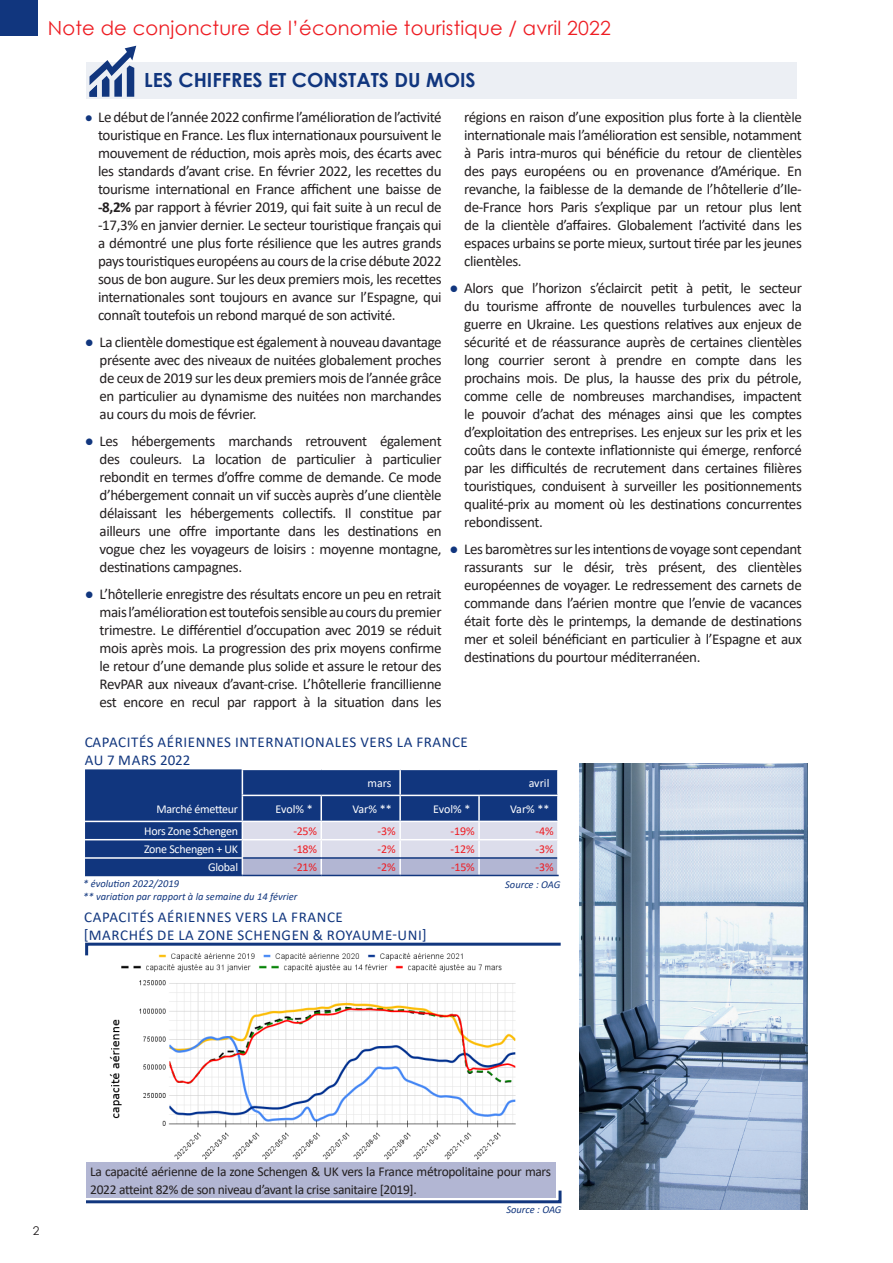
<style>
.page{position:relative;width:893px;height:1263px;background:#fff}
.page>*{position:absolute;margin:0;border:0;box-sizing:border-box;transform-origin:0 0}
.t1{font:19.5px "Century Gothic";letter-spacing:.01em;color:#ee1d23}
.Titre1{font:700 19.5px "Century Gothic";color:#11367e}
.Txt_courant{font:15px/18px "Calibri";letter-spacing:-.025em;color:#231f20;text-align:justify}
.TitreGraphBleu{font:15px "Calibri";letter-spacing:.04em;color:#11367e}
.Txt_courant-2{font:13.5px/18px "Calibri";letter-spacing:-.025em;color:#231f20}
.t2{font:12px "Calibri";letter-spacing:-.025em;color:#fff}
.t3{font:12px "Calibri";letter-spacing:-.025em;color:#ee1d23}
.t4{font:12px "Century Gothic";color:#231f20}
.Source{font:italic 10.5px "Calibri";color:#11367e}
.s1{font-size:13.5px;color:#11367e}
.s2{font-weight:700}
.s3{color:#11367e}
</style>
<div class="page">
<div style="left:0;top:0;width:38px;height:36px;background:#11367e"></div>
<div style="left:86px;top:63px;width:710px;height:36px;background:#eceff4"></div>
<img style="left:580px;top:763px;width:228px;height:446px">
<svg style="left:86px;top:1187px;width:476px;height:17px"></svg>
<svg style="left:89px;top:46px;width:47px;height:51px"></svg>
<svg style="left:85px;top:769px;width:474px;height:106px;background:#5971a4"></svg>
<hr style="left:243px;top:857px;width:78px;height:2px;background:#11367e">
<hr style="left:321px;top:857px;width:79px;height:2px;background:#11367e">
<hr style="left:400px;top:857px;width:79px;height:2px;background:#11367e">
<hr style="left:479px;top:857px;width:78px;height:2px;background:#11367e">
<hr style="left:242px;top:875px;width:79px;height:1px;background:#11367e">
<hr style="left:321px;top:875px;width:79px;height:1px;background:#11367e">
<hr style="left:400px;top:875px;width:79px;height:1px;background:#11367e">
<hr style="left:479px;top:875px;width:80px;height:1px;background:#11367e">
<hr style="left:85px;top:875px;width:157px;height:1px;background:#11367e">
<img style="left:109px;top:958px;width:407px;height:202px">
<div style="left:86px;top:1162px;width:469px;height:36px;background:#b2b6d3"></div>
<svg style="left:85px;top:942px;width:476px;height:16px"></svg>
<h1 class="t1" style="left:48px;top:14px;width:565px">Note de conjoncture de l’économie touristique / avril 2022</h1>
<p class="Titre1" style="left:144px;top:65px;width:333px">LES CHIFFRES ET CONSTATS DU MOIS</p>
<p class="Txt_courant" style="left:98px;top:107px;width:345px;text-indent:-13px"><span class="s1">●</span> Le début de l’année 2022 confirme l’amélioration de l’activité touristique en France. Les flux internationaux poursuivent le mouvement de réduction, mois après mois, des écarts avec les standards d’avant crise. En février 2022, les recettes du tourisme international en France affichent une baisse de <span class="s2">-8,2%</span> par rapport à février 2019, qui fait suite à un recul de -17,3% en janvier dernier. Le secteur touristique français qui a démontré une plus forte résilience que les autres grands pays touristiques européens au cours de la crise débute 2022 sous de bon augure. Sur les deux premiers mois, les recettes internationales sont toujours en avance sur l’Espagne, qui connaît toutefois un rebond marqué de son activité.</p>
<p class="Txt_courant" style="left:100px;top:332px;width:344px;text-indent:-15px"><span class="s3">●</span> La clientèle domestique est également à nouveau davantage présente avec des niveaux de nuitées globalement proches de ceux de 2019 sur les deux premiers mois de l’année grâce en particulier au dynamisme des nuitées non marchandes au cours du mois de février.</p>
<p class="Txt_courant" style="left:100px;top:431px;width:344px;text-indent:-15px"><span class="s3">●</span> Les hébergements marchands retrouvent également des couleurs. La location de particulier à particulier rebondit en termes d’offre comme de demande. Ce mode d’hébergement connait un vif succès auprès d’une clientèle délaissant les hébergements collectifs. Il constitue par ailleurs une offre importante dans les destinations en vogue chez les voyageurs de loisirs : moyenne montagne, destinations campagnes.</p>
<p class="Txt_courant" style="left:100px;top:584px;width:344px;text-indent:-15px"><span class="s3">●</span> L’hôtellerie enregistre des résultats encore un peu en retrait mais l’amélioration est toutefois sensible au cours du premier trimestre. Le différentiel d’occupation avec 2019 se réduit mois après mois. La progression des prix moyens confirme le retour d’une demande plus solide et assure le retour des RevPAR aux niveaux d’avant-crise. L’hôtellerie francillienne est encore en recul par rapport à la situation dans les</p>
<p class="Txt_courant" style="left:464px;top:107px;width:339px">régions en raison d’une exposition plus forte à la clientèle internationale mais l’amélioration est sensible, notamment à Paris intra-muros qui bénéficie du retour de clientèles des pays européens ou en provenance d’Amérique. En revanche, la faiblesse de la demande de l’hôtellerie d’Ile&shy;de-France hors Paris s’explique par un retour plus lent de la clientèle d’affaires. Globalement l’activité dans les espaces urbains se porte mieux, surtout tirée par les jeunes clientèles.</p>
<p class="Txt_courant" style="left:464px;top:278px;width:339px;text-indent:-15px"><span class="s3">●</span> Alors que l’horizon s’éclaircit petit à petit, le secteur du tourisme affronte de nouvelles turbulences avec la guerre en Ukraine. Les questions relatives aux enjeux de sécurité et de réassurance auprès de certaines clientèles long courrier seront à prendre en compte dans les prochains mois. De plus, la hausse des prix du pétrole, comme celle de nombreuses marchandises, impactent le pouvoir d’achat des ménages ainsi que les comptes d’exploitation des entreprises. Les enjeux sur les prix et les coûts dans le contexte inflationniste qui émerge, renforcé par les difficultés de recrutement dans certaines filières touristiques, conduisent à surveiller les positionnements qualité-prix au moment où les destinations concurrentes rebondissent.</p>
<p class="Txt_courant" style="left:464px;top:539px;width:339px;text-indent:-15px"><span class="s3">●</span> Les baromètres sur les intentions de voyage sont cependant rassurants sur le désir, très présent, des clientèles européennes de voyager. Le redressement des carnets de commande dans l’aérien montre que l’envie de vacances était forte dès le printemps, la demande de destinations mer et soleil bénéficiant en particulier à l’Espagne et aux destinations du pourtour méditerranéen.</p>
<p class="TitreGraphBleu" style="left:85px;top:732px;width:385px">CAPACITÉS AÉRIENNES INTERNATIONALES VERS LA FRANCE</p>
<p class="TitreGraphBleu" style="left:85px;top:750px;width:107px">AU 7 MARS 2022</p>
<p class="t2" style="left:368px;top:774px;width:26px">mars</p>
<p class="t2" style="left:529px;top:774px;width:22px">avril</p>
<p class="t2" style="left:157px;top:800px;width:83px">Marché émetteur</p>
<p class="t2" style="left:276px;top:800px;width:39px">Evol% *</p>
<p class="t2" style="left:352px;top:800px;width:41px">Var% **</p>
<p class="t2" style="left:433px;top:800px;width:39px">Evol% *</p>
<p class="t2" style="left:510px;top:800px;width:41px">Var% **</p>
<p class="t2" style="left:144px;top:823px;width:95px">Hors Zone Schengen</p>
<p class="t3" style="left:293px;top:823px;width:25px">-25%</p>
<p class="t3" style="left:378px;top:823px;width:20px">-3%</p>
<p class="t3" style="left:450px;top:823px;width:26px">-19%</p>
<p class="t3" style="left:535px;top:823px;width:20px">-4%</p>
<p class="t2" style="left:144px;top:841px;width:95px">Zone Schengen + UK</p>
<p class="t3" style="left:293px;top:841px;width:25px">-18%</p>
<p class="t3" style="left:378px;top:841px;width:20px">-2%</p>
<p class="t3" style="left:450px;top:841px;width:26px">-12%</p>
<p class="t3" style="left:535px;top:841px;width:20px">-3%</p>
<p class="t2" style="left:208px;top:859px;width:31px">Global</p>
<p class="t3" style="left:293px;top:859px;width:25px">-21%</p>
<p class="t3" style="left:378px;top:859px;width:20px">-2%</p>
<p class="t3" style="left:451px;top:859px;width:25px">-15%</p>
<p class="t3" style="left:535px;top:859px;width:20px">-3%</p>
<p class="Source" style="left:83px;top:876px;width:98px">* évolution 2022/2019</p>
<p class="Source" style="left:505px;top:877px;width:57px">Source : OAG</p>
<p class="Source" style="left:83px;top:889px;width:216px">** variation par rapport à la semaine du 14 février</p>
<p class="TitreGraphBleu" style="left:84px;top:906px;width:260px">CAPACITÉS AÉRIENNES VERS LA FRANCE</p>
<p class="TitreGraphBleu" style="left:84px;top:924px;width:344px">[MARCHÉS DE LA ZONE SCHENGEN &amp; ROYAUME-UNI]</p>
<p class="t4" style="left:33px;top:1222px;width:8px">2</p>
<p class="Txt_courant-2" style="left:90px;top:1162px;width:462px">La capacité aérienne de la zone Schengen &amp; UK vers la France métropolitaine pour mars<br>2022 atteint 82% de son niveau d’avant la crise sanitaire [2019].</p>
<p class="Source" style="left:506px;top:1202px;width:57px">Source : OAG</p>
</div>
